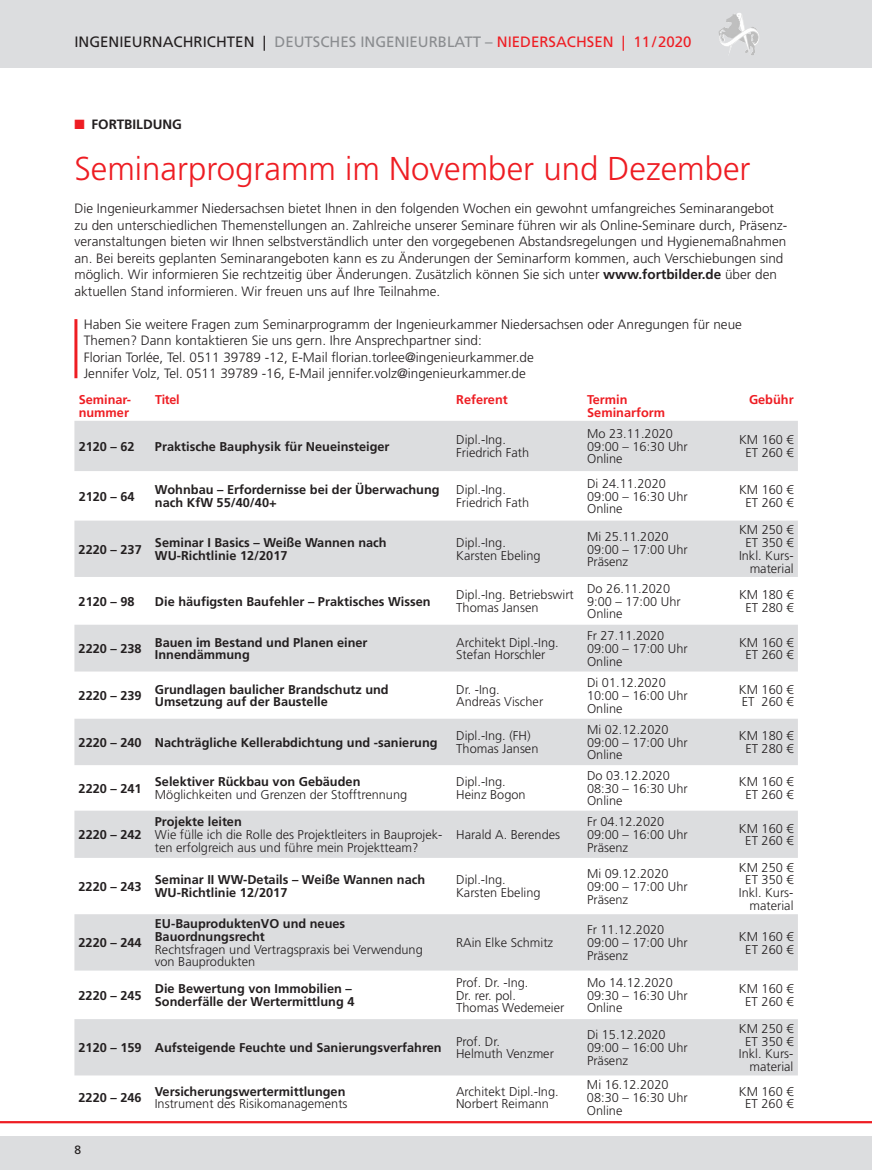
<style>
.page{position:relative;width:872px;height:1170px;background:#fff}
.page>*{position:absolute;margin:0;border:0;box-sizing:border-box;transform-origin:0 0}
.t1{font:300 33px "Frutiger LT Std";color:#ee1d23}
.t2{font:15px "Frutiger LT Std";color:#8a8c8f}
.t3{font:300 13.5px/16.5px "Frutiger LT Std";color:#231f20}
.t4{font:700 13.5px "Frutiger LT Std";color:#231f20}
.t5{font:300 12.75px/12.8px "Frutiger LT Std";color:#231f20}
.t6{font:700 12.75px/12.8px "Frutiger LT Std";color:#231f20}
.t7{font:700 12.75px/12.8px "Frutiger LT Std";color:#ee1d23}
.t8{font:12px "Frutiger LT Std";color:#231f20}
.s1{color:#231f20}
.s2{color:#ee1d23}
.s3{font-weight:700}
</style>
<div class="page">
<div style="left:0;top:0;width:872px;height:68px;background:#dcdddf"></div>
<div style="left:0;top:1135px;width:872px;height:34px;background:#dcdddf"></div>
<svg style="left:726px;top:13px;width:13px;height:9px"></svg>
<hr style="left:0;top:1120px;width:872px;height:3px;background:#ee1d23">
<hr style="left:74px;top:319px;width:3px;height:59px;background:#ee1d23">
<svg style="left:74px;top:421px;width:724px;height:654px;fill:#dcdddf"></svg>
<p class="t2" style="left:74px;top:33px;width:618px"><span class="s1">INGENIEURNACHRICHTEN |</span> DEUTSCHES INGENIEURBLATT – <span class="s2">NIEDERSACHSEN | 11/2020</span></p>
<p class="t4" style="left:74px;top:117px;width:109px"><span class="s2">■</span> FORTBILDUNG</p>
<h1 class="t1" style="left:74px;top:150px;width:677px">Seminarprogramm im November und Dezember</h1>
<p class="t3" style="left:74px;top:200px;width:714px">Die Ingenieurkammer Niedersachsen bietet Ihnen in den folgenden Wochen ein gewohnt umfangreiches Seminarangebot zu den unterschiedlichen Themenstellungen an. Zahlreiche unserer Seminare führen wir als Online-Seminare durch, Präsenz&shy;veranstaltungen bieten wir Ihnen selbstverständlich unter den vorgegebenen Abstandsregelungen und Hygienemaßnahmen an. Bei bereits geplanten Seminarangeboten kann es zu Änderungen der Seminarform kommen, auch Verschiebungen sind möglich. Wir informieren Sie rechtzeitig über Änderungen. Zusätzlich können Sie sich unter <span class="s3">www.fortbilder.de</span> über den aktuellen Stand informieren. Wir freuen uns auf Ihre Teilnahme.</p>
<p class="t3" style="left:84px;top:316px;width:659px">Haben Sie weitere Fragen zum Seminarprogramm der Ingenieurkammer Niedersachsen oder Anregungen für neue Themen? Dann kontaktieren Sie uns gern. Ihre Ansprechpartner sind:<br>Florian Torlée, Tel. 0511 39789 -12, E-Mail florian.torlee@ingenieurkammer.de<br>Jennifer Volz, Tel. 0511 39789 -16, E-Mail jennifer.volz@ingenieurkammer.de</p>
<p class="t7" style="left:79px;top:393px;width:54px">Seminar&shy;nummer</p>
<p class="t7" style="left:155px;top:393px;width:26px">Titel</p>
<p class="t7" style="left:456px;top:393px;width:53px">Referent</p>
<p class="t7" style="left:587px;top:393px;width:79px">Termin<br>Seminarform</p>
<p class="t7" style="left:749px;top:393px;width:46px">Gebühr</p>
<p class="t6" style="left:79px;top:440px;width:57px">2120 – 62</p>
<p class="t6" style="left:155px;top:440px;width:236px">Praktische Bauphysik für Neueinsteiger</p>
<p class="t5" style="left:456px;top:434px;width:74px">Dipl.-Ing.<br>Friedrich Fath</p>
<p class="t5" style="left:587px;top:427px;width:102px">Mo 23.11.2020<br>09:00 – 16:30 Uhr<br>Online</p>
<p class="t5" style="left:739px;top:434px;width:56px;text-align:center">KM 160 €<br>ET 260 €</p>
<p class="t6" style="left:79px;top:490px;width:57px">2120 – 64</p>
<p class="t6" style="left:155px;top:483px;width:286px">Wohnbau – Erfordernisse bei der Überwachung nach KfW 55/40/40+</p>
<p class="t5" style="left:456px;top:483px;width:74px">Dipl.-Ing.<br>Friedrich Fath</p>
<p class="t5" style="left:587px;top:477px;width:102px">Di 24.11.2020<br>09:00 – 16:30 Uhr<br>Online</p>
<p class="t5" style="left:739px;top:483px;width:56px;text-align:center">KM 160 €<br>ET 260 €</p>
<p class="t6" style="left:79px;top:542px;width:65px">2220 – 237</p>
<p class="t6" style="left:155px;top:536px;width:233px">Seminar I Basics – Weiße Wannen nach<br>WU-Richtlinie 12/2017</p>
<p class="t5" style="left:456px;top:536px;width:86px">Dipl.-Ing.<br>Karsten Ebeling</p>
<p class="t5" style="left:587px;top:530px;width:102px">Mi 25.11.2020<br>09:00 – 17:00 Uhr<br>Präsenz</p>
<p class="t5" style="left:739px;top:524px;width:56px;text-align:right">KM 250 €<br>ET 350 €<br>Inkl. Kurs&shy;material</p>
<p class="t6" style="left:79px;top:595px;width:57px">2120 – 98</p>
<p class="t6" style="left:155px;top:595px;width:277px">Die häufigsten Baufehler – Praktisches Wissen</p>
<p class="t5" style="left:456px;top:588px;width:119px">Dipl.-Ing. Betriebswirt<br>Thomas Jansen</p>
<p class="t5" style="left:587px;top:582px;width:95px">Do 26.11.2020<br>9:00 – 17:00 Uhr<br>Online</p>
<p class="t5" style="left:739px;top:588px;width:56px;text-align:center">KM 180 €<br>ET 280 €</p>
<p class="t6" style="left:79px;top:642px;width:65px">2220 – 238</p>
<p class="t6" style="left:155px;top:635px;width:214px">Bauen im Bestand und Planen einer<br>Innendämmung</p>
<p class="t5" style="left:456px;top:636px;width:104px">Architekt Dipl.-Ing.<br>Stefan Horschler</p>
<p class="t5" style="left:587px;top:629px;width:102px">Fr 27.11.2020<br>09:00 – 17:00 Uhr<br>Online</p>
<p class="t5" style="left:739px;top:636px;width:56px;text-align:center">KM 160 €<br>ET 260 €</p>
<p class="t6" style="left:79px;top:689px;width:65px">2220 – 239</p>
<p class="t6" style="left:155px;top:682px;width:235px">Grundlagen baulicher Brandschutz und<br>Umsetzung auf der Baustelle</p>
<p class="t5" style="left:456px;top:683px;width:88px">Dr. -Ing.<br>Andreas Vischer</p>
<p class="t5" style="left:587px;top:676px;width:102px">Di 01.12.2020<br>10:00 – 16:00 Uhr<br>Online</p>
<p class="t5" style="left:739px;top:683px;width:56px">KM 160 €<br>ET 260 €</p>
<p class="t6" style="left:79px;top:736px;width:360px">2220 – 240 Nachträgliche Kellerabdichtung und -sanierung</p>
<p class="t5" style="left:456px;top:729px;width:84px">Dipl.-Ing. (FH)<br>Thomas Jansen</p>
<p class="t5" style="left:587px;top:723px;width:102px">Mi 02.12.2020<br>09:00 – 17:00 Uhr<br>Online</p>
<p class="t5" style="left:739px;top:729px;width:56px;text-align:center">KM 180 €<br>ET 280 €</p>
<p class="t6" style="left:79px;top:781px;width:65px">2220 – 241</p>
<p class="t5" style="left:456px;top:775px;width:71px">Dipl.-Ing.<br>Heinz Bogon</p>
<p class="t5" style="left:587px;top:769px;width:102px">Do 03.12.2020<br>08:30 – 16:30 Uhr<br>Online</p>
<p class="t5" style="left:739px;top:775px;width:56px;text-align:center">KM 160 €<br>ET 260 €</p>
<p class="t6" style="left:155px;top:775px;width:207px">Selektiver Rückbau von Gebäuden</p>
<p class="t5" style="left:155px;top:788px;width:254px">Möglichkeiten und Grenzen der Stofftrennung</p>
<p class="t6" style="left:79px;top:828px;width:65px">2220 – 242</p>
<p class="t6" style="left:155px;top:815px;width:88px">Projekte leiten</p>
<p class="t5" style="left:155px;top:828px;width:289px">Wie fülle ich die Rolle des Projektleiters in Bauprojek&shy;ten erfolgreich aus und führe mein Projektteam?</p>
<p class="t5" style="left:456px;top:828px;width:105px">Harald A. Berendes</p>
<p class="t5" style="left:587px;top:815px;width:102px">Fr 04.12.2020<br>09:00 – 16:00 Uhr<br>Präsenz</p>
<p class="t5" style="left:739px;top:822px;width:56px;text-align:center">KM 160 €<br>ET 260 €</p>
<p class="t6" style="left:79px;top:880px;width:65px">2220 – 243</p>
<p class="t6" style="left:155px;top:873px;width:272px">Seminar II WW-Details – Weiße Wannen nach<br>WU-Richtlinie 12/2017</p>
<p class="t5" style="left:456px;top:873px;width:86px">Dipl.-Ing.<br>Karsten Ebeling</p>
<p class="t5" style="left:587px;top:867px;width:102px">Mi 09.12.2020<br>09:00 – 17:00 Uhr<br>Präsenz</p>
<p class="t5" style="left:739px;top:861px;width:56px;text-align:right">KM 250 €<br>ET 350 €<br>Inkl. Kurs&shy;material</p>
<p class="t6" style="left:79px;top:936px;width:65px">2220 – 244</p>
<p class="t6" style="left:155px;top:917px;width:192px">EU-BauproduktenVO und neues<br>Bauordnungsrecht</p>
<p class="t5" style="left:155px;top:942px;width:269px">Rechtsfragen und Vertragspraxis bei Verwendung von Bauprodukten</p>
<p class="t5" style="left:587px;top:923px;width:102px">Fr 11.12.2020<br>09:00 – 17:00 Uhr<br>Präsenz</p>
<p class="t5" style="left:739px;top:930px;width:56px;text-align:center">KM 160 €<br>ET 260 €</p>
<p class="t5" style="left:456px;top:936px;width:99px">RAin Elke Schmitz</p>
<p class="t6" style="left:79px;top:988px;width:65px">2220 – 245</p>
<p class="t6" style="left:155px;top:982px;width:201px">Die Bewertung von Immobilien –<br>Sonderfälle der Wertermittlung 4</p>
<p class="t5" style="left:456px;top:976px;width:110px">Prof. Dr. -Ing.<br>Dr. rer. pol.<br>Thomas Wedemeier</p>
<p class="t5" style="left:587px;top:976px;width:102px">Mo 14.12.2020<br>09:30 – 16:30 Uhr<br>Online</p>
<p class="t5" style="left:739px;top:982px;width:56px;text-align:center">KM 160 €<br>ET 260 €</p>
<p class="t6" style="left:78px;top:1041px;width:364px">2120 – 159 Aufsteigende Feuchte und Sanierungsverfahren</p>
<p class="t5" style="left:456px;top:1034px;width:99px">Prof. Dr.<br>Helmuth Venzmer</p>
<p class="t5" style="left:587px;top:1028px;width:102px">Di 15.12.2020<br>09:00 – 16:00 Uhr<br>Präsenz</p>
<p class="t5" style="left:739px;top:1022px;width:56px;text-align:right">KM 250 €<br>ET 350 €<br>Inkl. Kurs&shy;material</p>
<p class="t6" style="left:78px;top:1091px;width:65px">2220 – 246</p>
<p class="t6" style="left:155px;top:1084px;width:192px">Versicherungswertermittlungen</p>
<p class="t5" style="left:155px;top:1097px;width:194px">Instrument des Risikomanagements</p>
<p class="t5" style="left:456px;top:1084px;width:104px">Architekt Dipl.-Ing.<br>Norbert Reimann</p>
<p class="t5" style="left:587px;top:1078px;width:102px">Mi 16.12.2020<br>08:30 – 16:30 Uhr<br>Online</p>
<p class="t5" style="left:739px;top:1084px;width:56px;text-align:center">KM 160 €<br>ET 260 €</p>
<p class="t8" style="left:74px;top:1142px;width:8px">8</p>
</div>
